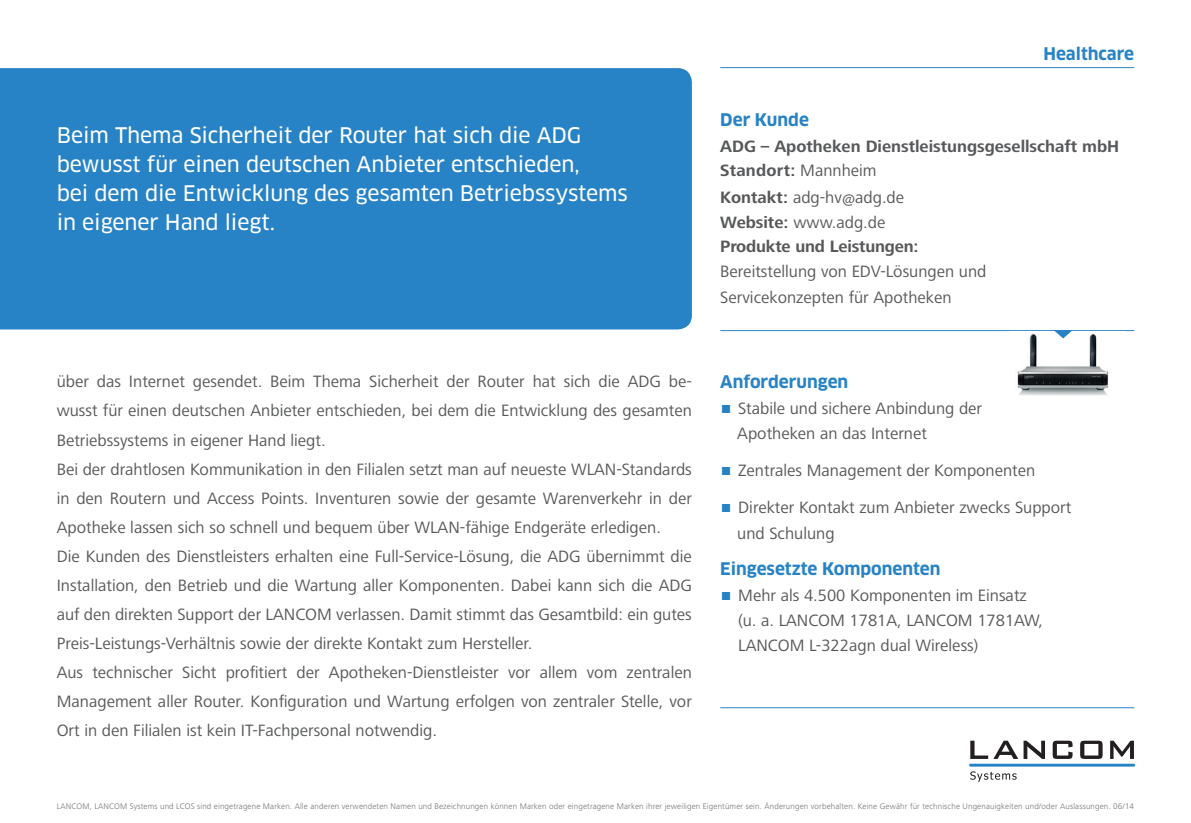
<style>
.page{position:relative;width:1191px;height:823px;background:#fff}
.page>*{position:absolute;margin:0;border:0;box-sizing:border-box;transform-origin:0 0}
.t1{font:21px/29px "Clan OT News";letter-spacing:-.005em;color:#fff}
.t2{font:17px/29px "Frutiger Next LT";color:#57585a}
.t3{font:700 17px/24.8px "Frutiger Next LT";color:#57585a}
.t4{font:700 17px "Clan OT";color:#2783c5}
.t5{font:300 8.4px "Frutiger Next LT";letter-spacing:.02em;color:#6c6d70}
.s1{font-weight:400}
.s2{font-family:"LCS Signs";font-size:20px;color:#2783c5}
</style>
<div class="page">
<hr style="left:720px;top:67px;width:414px;height:1px;background:#2783c5">
<svg style="left:970px;top:740px;width:75px;height:18px"></svg>
<svg style="left:1052px;top:740px;width:20px;height:18px"></svg>
<svg style="left:1080px;top:740px;width:22px;height:18px"></svg>
<svg style="left:1110px;top:740px;width:24px;height:18px"></svg>
<svg style="left:970px;top:771px;width:46px;height:10px"></svg>
<hr style="left:969px;top:763px;width:166px;height:3px;background:#2783c5">
<div style="left:0;top:68px;width:692px;height:261px;background:#2783c5"></div>
<hr style="left:720px;top:706px;width:414px;height:1px;background:#2783c5">
<hr style="left:720px;top:330px;width:414px;height:1px;background:#2783c5">
<img style="left:1017px;top:333px;width:91px;height:63px">
<svg style="left:1053px;top:330px;width:19px;height:8px"></svg>
<p class="t1" style="left:57px;top:120px;width:572px">Beim Thema Sicherheit der Router hat sich die ADG bewusst für einen deutschen Anbieter entschieden,<br>bei dem die Entwicklung des gesamten Betriebssystems in eigener Hand liegt.</p>
<p class="t2" style="left:57px;top:367px;width:636px">über das Internet gesendet. Beim Thema Sicherheit der Router hat sich die ADG be&shy;wusst für einen deutschen Anbieter entschieden, bei dem die Entwicklung des gesamten Betriebssystems in eigener Hand liegt.<br>Bei der drahtlosen Kommunikation in den Filialen setzt man auf neueste WLAN-Standards in den Routern und Access Points. Inventuren sowie der gesamte Warenverkehr in der Apotheke lassen sich so schnell und bequem über WLAN-fähige Endgeräte erledigen.<br>Die Kunden des Dienstleisters erhalten eine Full-Service-Lösung, die ADG übernimmt die Installation, den Betrieb und die Wartung aller Komponenten. Dabei kann sich die ADG auf den direkten Support der LANCOM verlassen. Damit stimmt das Gesamtbild: ein gutes Preis-Leistungs-Verhältnis sowie der direkte Kontakt zum Hersteller.<br>Aus technischer Sicht profitiert der Apotheken-Dienstleister vor allem vom zentralen Management aller Router. Konfiguration und Wartung erfolgen von zentraler Stelle, vor Ort in den Filialen ist kein IT-Fachpersonal notwendig.</p>
<p class="t4" style="left:1043px;top:44px;width:92px">Healthcare</p>
<p class="t4" style="left:720px;top:110px;width:90px">Der Kunde</p>
<p class="t3" style="left:720px;top:134px;width:400px">ADG – Apotheken Dienstleistungsgesellschaft mbH<br>Standort: <span class="s1">Mannheim</span></p>
<p class="t3" style="left:720px;top:184px;width:200px">Kontakt: <span class="s1">adg-hv@adg.de<br></span>Website: <span class="s1">www.adg.de<br></span>Produkte und Leistungen:</p>
<p class="t2" style="left:720px;top:259px;width:268px;line-height:25.2px">Bereitstellung von EDV-Lösungen und<br>Servicekonzepten für Apotheken</p>
<p class="t4" style="left:720px;top:371px;width:130px">Anforderungen</p>
<p class="t2" style="left:737px;top:395px;width:246px;line-height:25.2px;text-indent:-17px"><span class="s2">1</span> Stabile und sichere Anbindung der<br>Apotheken an das Internet</p>
<p class="t2" style="left:720px;top:451px;width:352px;line-height:37.2px"><span class="s2">1</span> Zentrales Management der Komponenten<br><span class="s2">1</span> Direkter Kontakt zum Anbieter zwecks Support</p>
<p class="t2" style="left:737px;top:518px;width:99px">und Schulung</p>
<p class="t4" style="left:720px;top:558px;width:222px">Eingesetzte Komponenten</p>
<p class="t2" style="left:738px;top:582px;width:306px;line-height:25.2px;text-indent:-18px"><span class="s2">1</span> Mehr als 4.500 Komponenten im Einsatz (u. a. LANCOM 1781A, LANCOM 1781AW,<br>LANCOM L-322agn dual Wireless)</p>
<p class="t5" style="left:57px;top:800px;width:1078px">LANCOM, LANCOM Systems und LCOS sind eingetragene Marken. Alle anderen verwendeten Namen und Bezeichnungen können Marken oder eingetragene Marken ihrer jeweiligen Eigentümer sein. Änderungen vorbehalten. Keine Gewähr für technische Ungenauigkeiten und/oder Auslassungen. 06/14</p>
</div>
